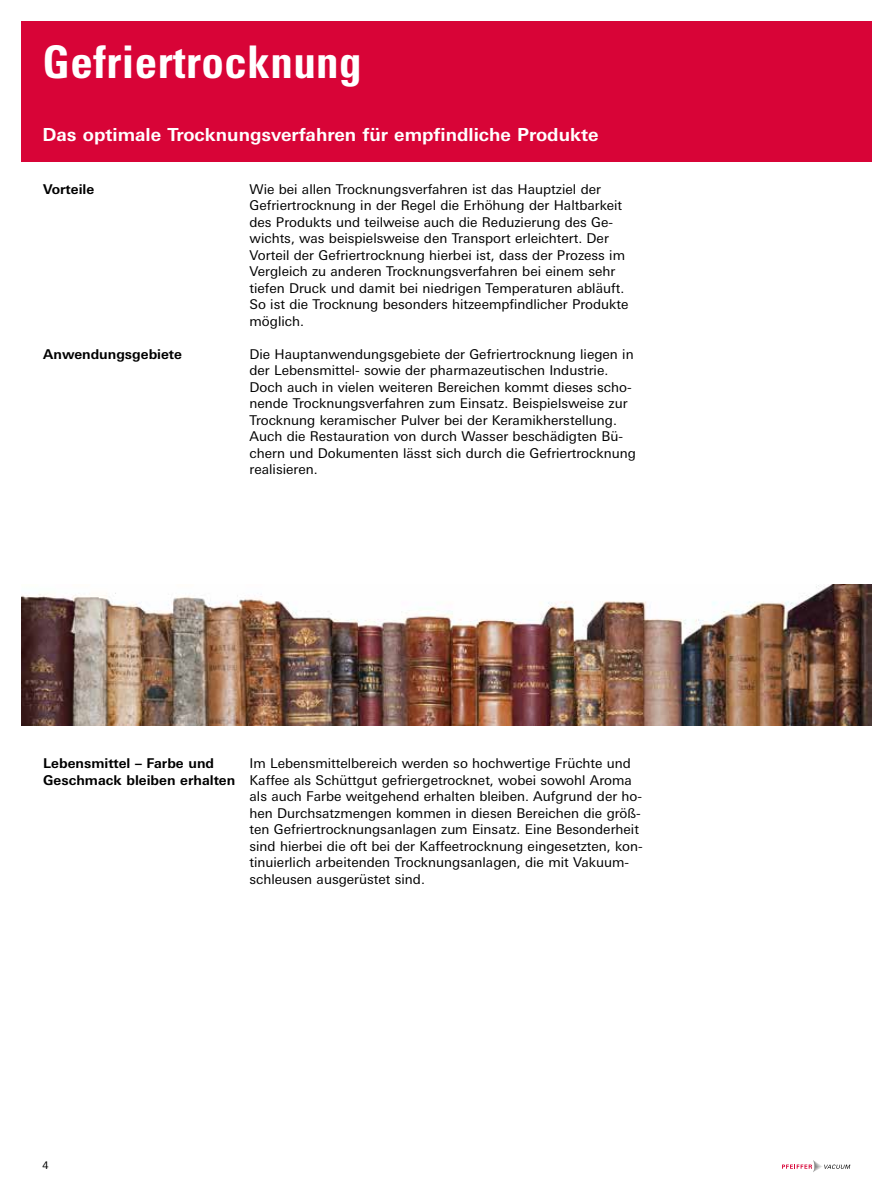
<style>
.page{position:relative;width:893px;height:1191px;background:#fff}
.page>*{position:absolute;margin:0;border:0;box-sizing:border-box;transform-origin:0 0}
.t1{font:700 condensed 45px "Univers";letter-spacing:.01em;color:#fff}
.t2{font:700 18px "Univers Next W1 G";color:#fff}
.t3{font:13.5px/16.5px "Univers Next W1 G";color:#000}
.t4{font:700 13.5px/16.5px "Univers Next W1 G";color:#000}
.t5{font:10.5px "Univers Next W1 G";color:#000}
</style>
<div class="page">
<div style="left:21px;top:21px;width:851px;height:141px;background:#d80437"></div>
<svg style="left:782px;top:1160px;width:68px;height:12px"></svg>
<img style="left:21px;top:585px;width:851px;height:140px">
<h1 class="t1" style="left:43px;top:35px;width:321px">Gefriertrocknung</h1>
<h2 class="t2" style="left:43px;top:124px;width:558px">Das optimale Trocknungsverfahren für empfindliche Produkte</h2>
<p class="t4" style="left:43px;top:181px;width:53px">Vorteile</p>
<p class="t3" style="left:249px;top:181px;width:381px">Wie bei allen Trocknungsverfahren ist das Hauptziel der Gefriertrocknung in der Regel die Erhöhung der Haltbarkeit des Produkts und teilweise auch die Reduzierung des Ge&shy;wichts, was beispielsweise den Transport erleichtert. Der Vorteil der Gefriertrocknung hierbei ist, dass der Prozess im Vergleich zu anderen Trocknungsverfahren bei einem sehr tiefen Druck und damit bei niedrigen Temperaturen abläuft.<br>So ist die Trocknung besonders hitzeempfindlicher Produkte möglich.</p>
<p class="t4" style="left:43px;top:345px;width:140px">Anwendungsgebiete</p>
<p class="t3" style="left:249px;top:346px;width:388px">Die Hauptanwendungsgebiete der Gefriertrocknung liegen in der Lebensmittel- sowie der pharmazeutischen Industrie.<br>Doch auch in vielen weiteren Bereichen kommt dieses scho&shy;nende Trocknungsverfahren zum Einsatz. Beispielsweise zur Trocknung keramischer Pulver bei der Keramikherstellung.<br>Auch die Restauration von durch Wasser beschädigten Bü&shy;chern und Dokumenten lässt sich durch die Gefriertrocknung realisieren.</p>
<p class="t4" style="left:43px;top:755px;width:194px">Lebensmittel – Farbe und<br>Geschmack bleiben erhalten</p>
<p class="t3" style="left:249px;top:755px;width:395px">Im Lebensmittelbereich werden so hochwertige Früchte und Kaffee als Schüttgut gefriergetrocknet, wobei sowohl Aroma als auch Farbe weitgehend erhalten bleiben. Aufgrund der ho&shy;hen Durchsatzmengen kommen in diesen Bereichen die größ&shy;ten Gefriertrocknungsanlagen zum Einsatz. Eine Besonderheit sind hierbei die oft bei der Kaffeetrocknung eingesetzten, kon&shy;tinuierlich arbeitenden Trocknungsanlagen, die mit Vakuum&shy;schleusen ausgerüstet sind.</p>
<p class="t5" style="left:43px;top:1159px;width:8px">4</p>
</div>
